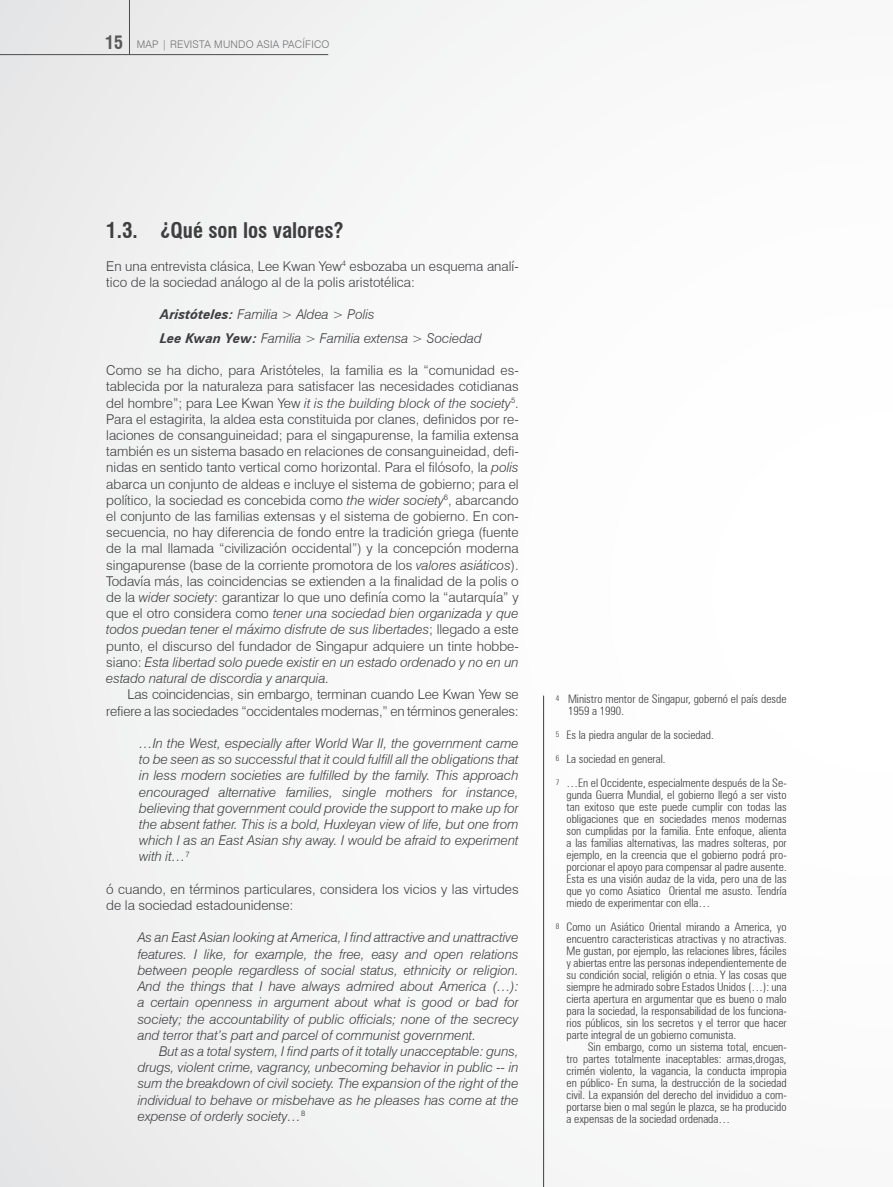
<style>
.page{position:relative;width:893px;height:1187px;background:#fff}
.page>*{position:absolute;margin:0;border:0;box-sizing:border-box;transform-origin:0 0}
.t1{font:700 condensed 21px "Swiss 721 BT";color:#3e3d40}
.t2{font:300 13.5px/16.2px "Swiss 721 BT";color:#3e3d40}
.t3{font:italic 300 13.5px/16.2px "Swiss 721 BT";color:#3e3d40;text-align:justify}
.t4{font:300 condensed 11.7px/12px "Zurich BT";color:#3e3d40;text-align:justify}
.t5{font:300 10.5px "Swiss 721 BT";letter-spacing:.02em;color:#707172}
.s1{font-weight:700;font-stretch:condensed;font-size:18px;color:#58585a}
.s2{font-family:"Zurich BT";font-weight:700}
.s3{font-style:italic}
.s4{font-size:7.8px}
</style>
<div class="page">
<div style="left:0;top:0;width:893px;height:1186px;background:linear-gradient(to right,#ededee,#fff)"></div>
<hr style="left:0;top:54px;width:328px;height:1px;background:#4b4b4d">
<hr style="left:129px;top:0;width:1px;height:55px;background:#4b4b4d">
<hr style="left:543px;top:695px;width:1px;height:491px;background:#3e3d40">
<p class="t5" style="left:105px;top:38px;width:226px"><span class="s1">15</span> MAP | REVISTA MUNDO ASIA PACÍFICO</p>
<h1 class="t1" style="left:106px;top:218px;width:239px">1.3. ¿Qué son los valores?</h1>
<p class="t2" style="left:106px;top:258px;width:414px">En una entrevista clásica, Lee Kwan Yew<sup>4</sup> esbozaba un esquema analí&shy;tico de la sociedad análogo al de la polis aristotélica:</p>
<p class="t3" style="left:160px;top:303px;width:323px;line-height:23.4px"><span class="s2">Aristóteles:</span> Familia &gt; Aldea &gt; Polis<br><span class="s2">Lee Kwan Yew:</span> Familia &gt; Familia extensa &gt; Sociedad</p>
<p class="t2" style="left:106px;top:362px;width:414px;text-align:justify">Como se ha dicho, para Aristóteles, la familia es la “comunidad es&shy;tablecida por la naturaleza para satisfacer las necesidades cotidianas del hombre”; para Lee Kwan Yew <span class="s3">it is the building block of the society</span><sup>5</sup>.<br>Para el estagirita, la aldea esta constituida por clanes, definidos por re&shy;laciones de consanguineidad; para el singapurense, la familia extensa también es un sistema basado en relaciones de consanguineidad, defi&shy;nidas en sentido tanto vertical como horizontal. Para el filósofo, la <span class="s3">polis </span>abarca un conjunto de aldeas e incluye el sistema de gobierno; para el político, la sociedad es concebida como <span class="s3">the wider society</span><sup>6</sup>, abarcando el conjunto de las familias extensas y el sistema de gobierno. En con&shy;secuencia, no hay diferencia de fondo entre la tradición griega (fuente de la mal llamada “civilización occidental”) y la concepción moderna singapurense (base de la corriente promotora de los <span class="s3">valores asiáticos</span>).<br>Todavía más, las coincidencias se extienden a la finalidad de la polis o de la <span class="s3">wider society</span>: garantizar lo que uno definía como la “autarquía” y que el otro considera como <span class="s3">tener una sociedad bien organizada y que todos puedan tener el máximo disfrute de sus libertades</span>; llegado a este punto, el discurso del fundador de Singapur adquiere un tinte hobbe&shy;siano: <span class="s3">Esta libertad solo puede existir en un estado ordenado y no en un estado natural de discordia y anarquia.</span></p>
<p class="t2" style="left:106px;top:686px;width:414px;text-align:right">Las coincidencias, sin embargo, terminan cuando Lee Kwan Yew se refiere a las sociedades “occidentales modernas,” en términos generales:</p>
<p class="t3" style="left:139px;top:735px;width:381px">…In the West, especially after World War II, the government came to be seen as so successful that it could fulfill all the obligations that in less modern societies are fulfilled by the family. This approach encouraged alternative families, single mothers for instance, believing that government could provide the support to make up for the absent father. This is a bold, Huxleyan view of life, but one from which I as an East Asian shy away. I would be afraid to experiment with it…<sup>7</sup></p>
<p class="t2" style="left:106px;top:880px;width:414px">ó cuando, en términos particulares, considera los vicios y las virtudes de la sociedad estadounidense:</p>
<p class="t3" style="left:138px;top:929px;width:382px">As an East Asian looking at America, I find attractive and unattractive features. I like, for example, the free, easy and open relations between people regardless of social status, ethnicity or religion.<br>And the things that I have always admired about America (…): a certain openness in argument about what is good or bad for society; the accountability of public officials; none of the secrecy and terror that’s part and parcel of communist government.</p>
<p class="t3" style="left:138px;top:1042px;width:382px;text-indent:21px">But as a total system, I find parts of it totally unacceptable: guns, drugs, violent crime, vagrancy, unbecoming behavior in public -- in sum the breakdown of civil society. The expansion of the right of the individual to behave or misbehave as he pleases has come at the expense of orderly society…<sup>8</sup></p>
<p class="t4" style="left:568px;top:692px;width:220px;text-indent:-12px"><span class="s4">4</span> Ministro mentor de Singapur, gobernó el país desde<br>1959 a 1990.</p>
<p class="t4" style="left:556px;top:722px;width:232px;line-height:24px;text-align:left"><span class="s4">5</span> Es la piedra angular de la sociedad.<br><span class="s4">6</span> La sociedad en general.<br><span class="s4">7</span> …En el Occidente, especialmente después de la Se-</p>
<p class="t4" style="left:566px;top:788px;width:222px">gunda Guerra Mundial, el gobierno llegó a ser visto tan exitoso que este puede cumplir con todas las obligaciones que en sociedades menos modernas son cumplidas por la familia. Ente enfoque, alienta a las familias alternativas, las madres solteras, por ejemplo, en la creencia que el gobierno podrá pro&shy;porcionar el apoyo para compensar al padre ausente.<br>Esta es una visión audaz de la vida, pero una de las que yo como Asiatico Oriental me asusto. Tendría miedo de experimentar con ella…</p>
<p class="t4" style="left:566px;top:920px;width:222px;text-indent:-11px"><span class="s4">8</span> Como un Asiático Oriental mirando a America, yo encuentro caracteristicas atractivas y no atractivas.<br>Me gustan, por ejemplo, las relaciones libres, fáciles y abiertas entre las personas independientemente de su condición social, religión o etnia. Y las cosas que siempre he admirado sobre Estados Unidos (…): una cierta apertura en argumentar que es bueno o malo para la sociedad, la responsabilidad de los funciona&shy;rios públicos, sin los secretos y el terror que hacer parte integral de un gobierno comunista.</p>
<p class="t4" style="left:566px;top:1040px;width:222px;text-indent:21px">Sin embargo, como un sistema total, encuen&shy;tro partes totalmente inaceptables: armas,drogas, crimén violento, la vagancia, la conducta impropia en público- En suma, la destrucción de la sociedad civil. La expansión del derecho del invididuo a com&shy;portarse bien o mal según le plazca, se ha producido a expensas de la sociedad ordenada…</p>
</div>
